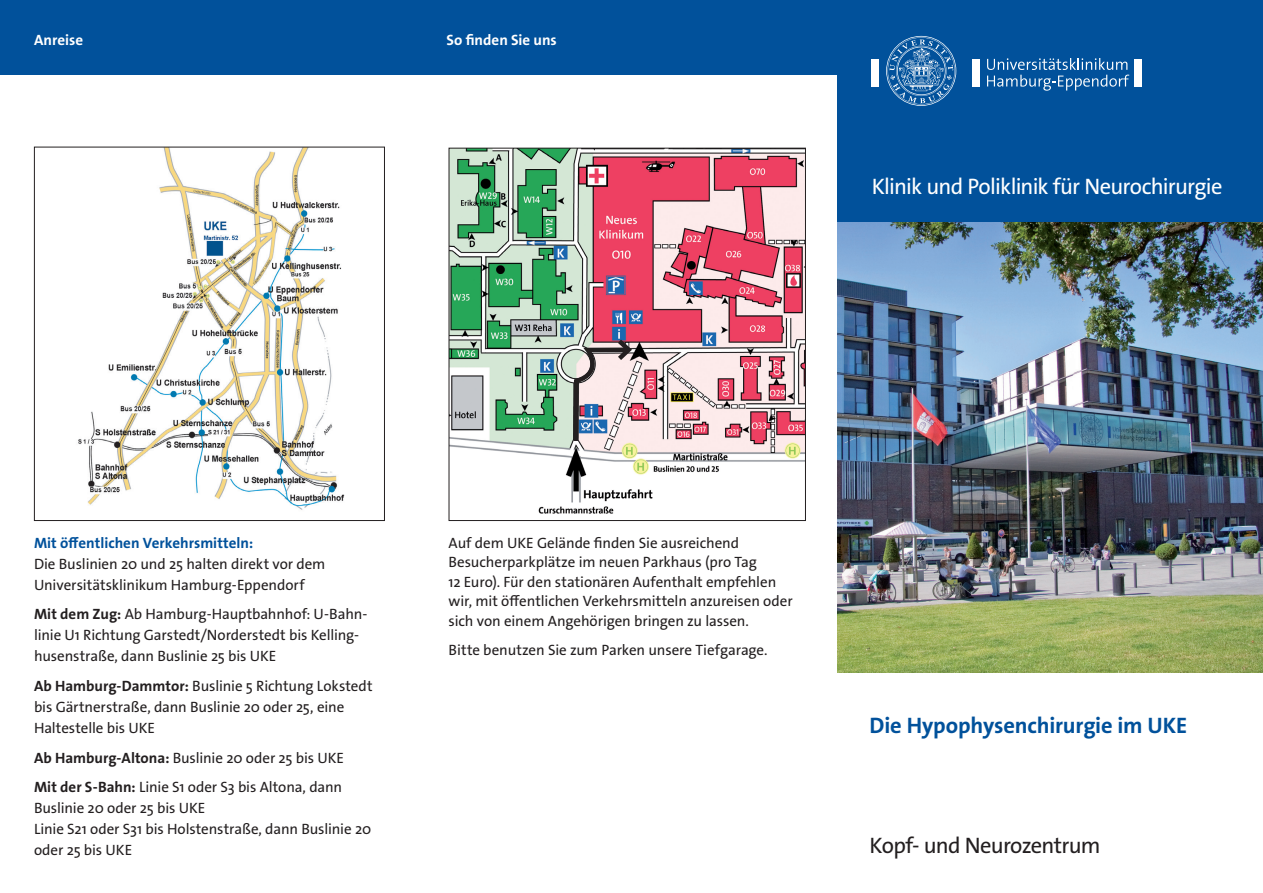
<style>
.page{position:relative;width:1263px;height:893px;background:#fff}
.page>*{position:absolute;margin:0;border:0;box-sizing:border-box;transform-origin:0 0}
.t1{font:22.5px "The Sans Os F";letter-spacing:-.04em;color:#fff}
.t2{font:700 22.5px "The Sans Os F";letter-spacing:-.005em;color:#01519b}
.t3{font:22.5px "The Sans Os F";letter-spacing:-.03em;color:#231f20}
.t4{font:15px/21px "The Sans Os F";letter-spacing:-.005em;color:#231f20}
.t5{font:700 15px "The Sans Os F";color:#01519b}
.t6{font:700 15px "The Sans Os F";color:#fff}
.s1{font-weight:700}
</style>
<div class="page">
<img style="left:451px;top:150px;width:353px;height:364px">
<div style="left:449px;top:148px;width:357px;height:373px;border:1px solid #231f20"></div>
<img style="left:78px;top:149px;width:267px;height:361px">
<div style="left:34px;top:147px;width:351px;height:374px;border:1px solid #231f20"></div>
<img style="left:838px;top:221px;width:425px;height:452px">
<div style="left:0;top:0;width:843px;height:74px;background:#01519b"></div>
<div style="left:838px;top:0;width:425px;height:221px;background:#01519b"></div>
<div style="left:1134px;top:59px;width:8px;height:27px;background:#fff"></div>
<div style="left:972px;top:59px;width:8px;height:27px;background:#fff"></div>
<svg style="left:987px;top:58px;width:142px;height:33px"></svg>
<div style="left:871px;top:59px;width:8px;height:27px;background:#fff"></div>
<svg style="left:886px;top:36px;width:70px;height:70px"></svg>
<svg style="left:571px;top:335px;width:64px;height:110px;background:#bfb4ba"></svg>
<p class="t6" style="left:34px;top:30px;width:51px">Anreise</p>
<p class="t6" style="left:446px;top:30px;width:112px">So finden Sie uns</p>
<h1 class="t1" style="left:872px;top:172px;width:352px">Klinik und Poliklinik für Neurochirurgie</h1>
<p class="t5" style="left:34px;top:533px;width:221px">Mit öffentlichen Verkehrsmitteln:</p>
<p class="t4" style="left:34px;top:553px;width:293px">Die Buslinien 20 und 25 halten direkt vor dem<br>Universitätsklinikum Hamburg-Eppendorf</p>
<p class="t4" style="left:34px;top:604px;width:333px"><span class="s1">Mit dem Zug:</span> Ab Hamburg-Hauptbahnhof: U-Bahn&shy;linie U1 Richtung Garstedt/Norderstedt bis Kelling&shy;husenstraße, dann Buslinie 25 bis UKE</p>
<p class="t4" style="left:34px;top:675px;width:340px"><span class="s1">Ab Hamburg-Dammtor:</span> Buslinie 5 Richtung Lokstedt bis Gärtnerstraße, dann Buslinie 20 oder 25, eine<br>Haltestelle bis UKE</p>
<p class="t4" style="left:34px;top:743px;width:312px;line-height:29.5px"><span class="s1">Ab Hamburg-Altona:</span> Buslinie 20 oder 25 bis UKE<br><span class="s1">Mit der S-Bahn:</span> Linie S1 oder S3 bis Altona, dann</p>
<p class="t4" style="left:34px;top:797px;width:339px">Buslinie 20 oder 25 bis UKE<br>Linie S21 oder S31 bis Holstenstraße, dann Buslinie 20 oder 25 bis UKE</p>
<p class="t4" style="left:449px;top:533px;width:346px;line-height:19.5px">Auf dem UKE Gelände finden Sie ausreichend Besucherparkplätze im neuen Parkhaus (pro Tag<br>12 Euro). Für den stationären Aufenthalt empfehlen wir, mit öffentlichen Verkehrsmitteln anzureisen oder sich von einem Angehörigen bringen zu lassen.</p>
<p class="t4" style="left:449px;top:640px;width:320px">Bitte benutzen Sie zum Parken unsere Tiefgarage.</p>
<h1 class="t2" style="left:870px;top:711px;width:319px">Die Hypophysenchirurgie im UKE</h1>
<h1 class="t3" style="left:870px;top:831px;width:232px">Kopf- und Neurozentrum</h1>
</div>
